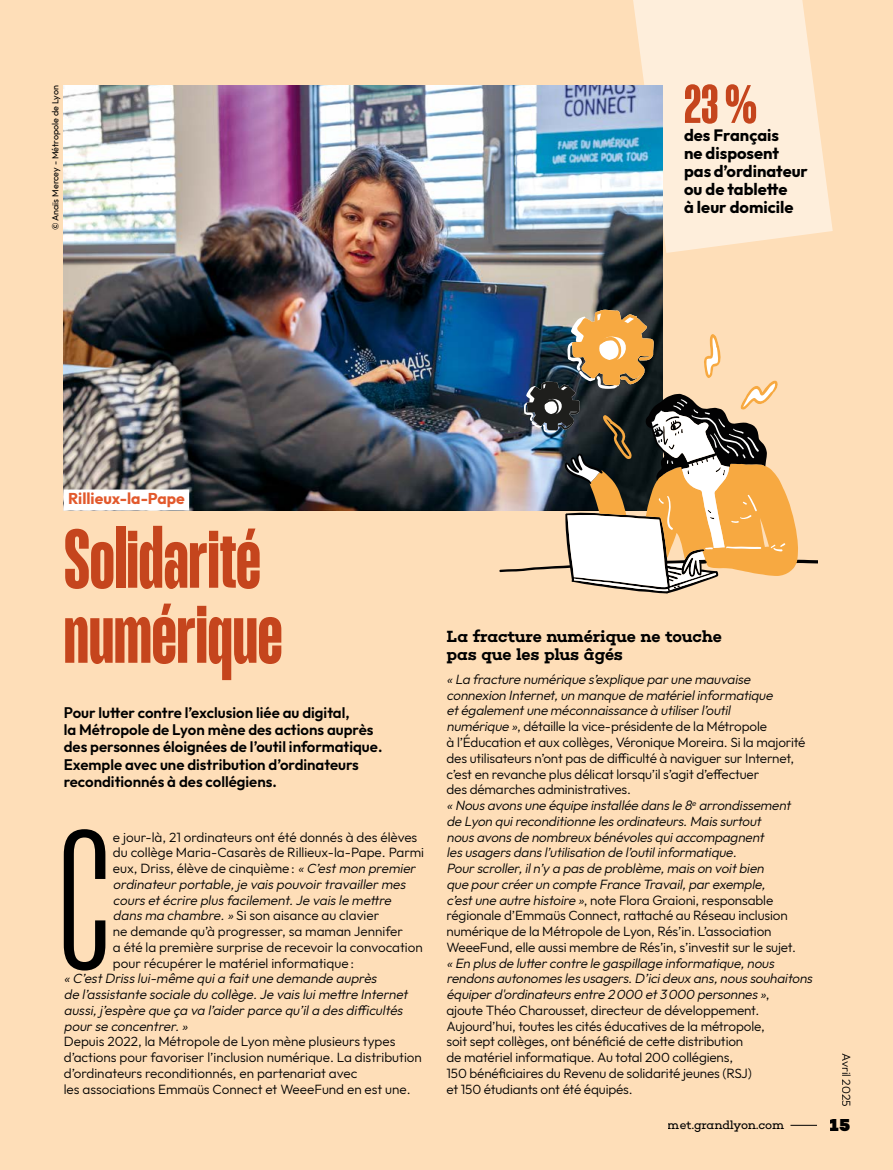
<style>
.page{position:relative;width:893px;height:1170px;background:#fff}
.page>*{position:absolute;margin:0;border:0;box-sizing:border-box;transform-origin:0 0}
.Courant-lettrine_MeT{font:300 193.5px "Mango Grotesque";color:#000}
.Titre-Art_Principal_PDCV_MeT{font:700 82.5px/75px "Mango Grotesque";color:#c5451d}
.Chiffres-Cles_Chiffre_MeT{font:700 54px "Mango Grotesque";color:#c5451d}
.t1{font:900 18px "Choplin";color:#000}
.Chiffres-Cles_Texte_MeT{font:700 16.5px/18px "Outfit";color:#000}
.Inter-titres_MeT{font:600 16.5px/18px "Choplin";letter-spacing:-.01em;color:#000}
.Villes_PDCV_MeT{font:700 15.75px "Outfit";color:#e2592c}
.Chapo_MeT{font:600 15px/17.2px "Outfit";color:#000}
.Courant_MeT{font:300 13.5px/15.8px "Outfit";letter-spacing:-.01em;color:#000}
.Courant-lettrine_MeT-2{font:300 13.5px "Outfit";color:#000}
.Courant-lettrine_MeT-3{font:italic 300 13.5px "Outfit";color:#000}
.t2{font:12px "Choplin";letter-spacing:-.02em;color:#000}
.t3{font:300 12px "Outfit";color:#000}
.t4{font:9px "Outfit";color:#000}
.s1{font-style:italic}
</style>
<div class="page">
<div style="left:0;top:0;width:893px;height:1169px;background:#fedeb8"></div>
<svg style="left:633px;top:0;width:200px;height:253px;background:#feebd6"></svg>
<img style="left:64px;top:85px;width:599px;height:425px">
<div style="left:64px;top:489px;width:125px;height:21px;background:#fff"></div>
<svg style="left:499px;top:310px;width:318px;height:283px"></svg>
<svg style="left:790px;top:1124px;width:27px;height:1px"></svg>
<p class="t4" style="left:50px;top:230px;width:146px;rotate:-90deg">© Anaïs Mercey - Métropole de Lyon</p>
<h4 class="Chiffres-Cles_Chiffre_MeT" style="left:684px;top:80px;width:75px">23%</h4>
<p class="Chiffres-Cles_Texte_MeT" style="left:684px;top:127px;width:125px">des Français<br>ne disposent pas d’ordinateur ou de tablette<br>à leur domicile</p>
<h2 class="Villes_PDCV_MeT" style="left:68px;top:488px;width:118px">Rillieux-la-Pape</h2>
<h3 class="Titre-Art_Principal_PDCV_MeT" style="left:64px;top:526px;width:220px">Solidarité numérique</h3>
<p class="Chapo_MeT" style="left:64px;top:704px;width:320px">Pour lutter contre l’exclusion liée au digital,<br>la Métropole de Lyon mène des actions auprès des personnes éloignées de l’outil informatique.<br>Exemple avec une distribution d’ordinateurs reconditionnés à des collégiens.</p>
<p class="Courant-lettrine_MeT" style="left:58px;top:812px;width:55px">C</p>
<p class="Courant-lettrine_MeT-2" style="left:113px;top:828px;width:306px">e jour-là, 21 ordinateurs ont été donnés à des élèves</p>
<p class="Courant-lettrine_MeT-2" style="left:113px;top:844px;width:313px">du collège Maria-Casarès de Rillieux-la-Pape. Parmi</p>
<p class="Courant-lettrine_MeT-2" style="left:113px;top:859px;width:307px">eux, Driss, élève de cinquième: <span class="s1">« C’estmon premier</span></p>
<p class="Courant-lettrine_MeT-3" style="left:113px;top:875px;width:297px">ordinateurportable,je vais pouvoirtravaillermes</p>
<p class="Courant-lettrine_MeT-3" style="left:113px;top:891px;width:283px">cours etécrire plus facilement.Je vais le mettre</p>
<p class="Courant-lettrine_MeT-2" style="left:113px;top:907px;width:268px"><span class="s1">dans ma chambre.»</span> Si son aisance au clavier</p>
<p class="Courant-lettrine_MeT-2" style="left:113px;top:922px;width:292px">ne demande qu’à progresser, sa maman Jennifer</p>
<p class="Courant-lettrine_MeT-2" style="left:113px;top:938px;width:311px">a été la première surprise de recevoir la convocation</p>
<p class="Courant-lettrine_MeT-2" style="left:113px;top:954px;width:243px">pour récupérer le matériel informatique:</p>
<p class="Courant-lettrine_MeT-3" style="left:64px;top:970px;width:317px">« C’estDriss lui‑même quia faitune demande auprès</p>
<p class="Courant-lettrine_MeT-3" style="left:64px;top:985px;width:348px">de l’assistante sociale du collège.Je vais luimettre Internet</p>
<p class="Courant-lettrine_MeT-3" style="left:64px;top:1001px;width:343px">aussi,j ’espère que ça va l’aiderparce qu’ila des difficultés</p>
<p class="Courant-lettrine_MeT-3" style="left:64px;top:1017px;width:129px">pourse concentrer.»</p>
<p class="Courant-lettrine_MeT-2" style="left:64px;top:1033px;width:333px">Depuis 2022, la Métropole de Lyon mène plusieurs types</p>
<p class="Courant-lettrine_MeT-2" style="left:64px;top:1048px;width:360px">d’actions pour favoriser l’inclusion numérique. La distribution</p>
<p class="Courant-lettrine_MeT-2" style="left:64px;top:1064px;width:295px">d’ordinateurs reconditionnés, en partenariat avec</p>
<p class="Courant-lettrine_MeT-2" style="left:64px;top:1080px;width:348px">les associations Emmaüs Connect et WeeeFund en est une.</p>
<h4 class="Inter-titres_MeT" style="left:446px;top:627px;width:277px">La fracture numérique ne touche pas que les plus âgés</h4>
<p class="Courant_MeT" style="left:446px;top:671px;width:370px"><span class="s1">«La fracture numérique s’explique parune mauvaise connexion Internet,un manque de matérielinformatique etégalementune méconnaissance à utiliserl’outil<br>numérique »</span>, détaille la vice-présidente de la Métropole<br>à l’Éducation et aux collèges, Véronique Moreira. Si la majorité des utilisateurs n’ont pas de difficulté à naviguer sur Internet, c’est en revanche plus délicat lorsqu’il s’agit d’effectuer<br>des démarches administratives.<br><span class="s1">«Nousavonsune équipe installée dansle 8</span><sup>e</sup> <span class="s1">arrondissement<br>de Lyon quireconditionne lesordinateurs.Maissurtout nousavonsde nombreux bénévolesquiaccompagnent lesusagersdansl’utilisation de l’outilinformatique.<br>Pourscroller,iln’y a pasde problème,maison voitbien<br>que pourcréerun compte France Travail,parexemple, c’estune autre histoire »</span>, note Flora Graioni, responsable régionale d’Emmaüs Connect, rattaché au Réseau inclusion numérique de la Métropole de Lyon, Rés’in. L’association WeeeFund, elle aussi membre de Rés’in, s’investit sur le sujet. <span class="s1">«En plusde luttercontre le gaspillage informatique,nous rendonsautonomeslesusagers.D’icideux ans,noussouhaitons équiperd'ordinateursentre 2000 et3000 personnes»</span>,<br>ajoute Théo Charousset, directeur de développement.<br>Aujourd’hui, toutes les cités éducatives de la métropole,<br>soit sept collèges, ont bénéficié de cette distribution<br>de matériel informatique. Au total 200 collégiens,<br>150 bénéficiaires du Revenu de solidarité jeunes (RSJ)<br>et 150 étudiants ont été équipés.</p>
<p class="t3" style="left:854px;top:1053px;width:55px;rotate:90deg">Avril 2025</p>
<p class="t2" style="left:668px;top:1118px;width:118px">met.grandlyon.com</p>
<h3 class="t1" style="left:830px;top:1114px;width:22px">15</h3>
</div>
